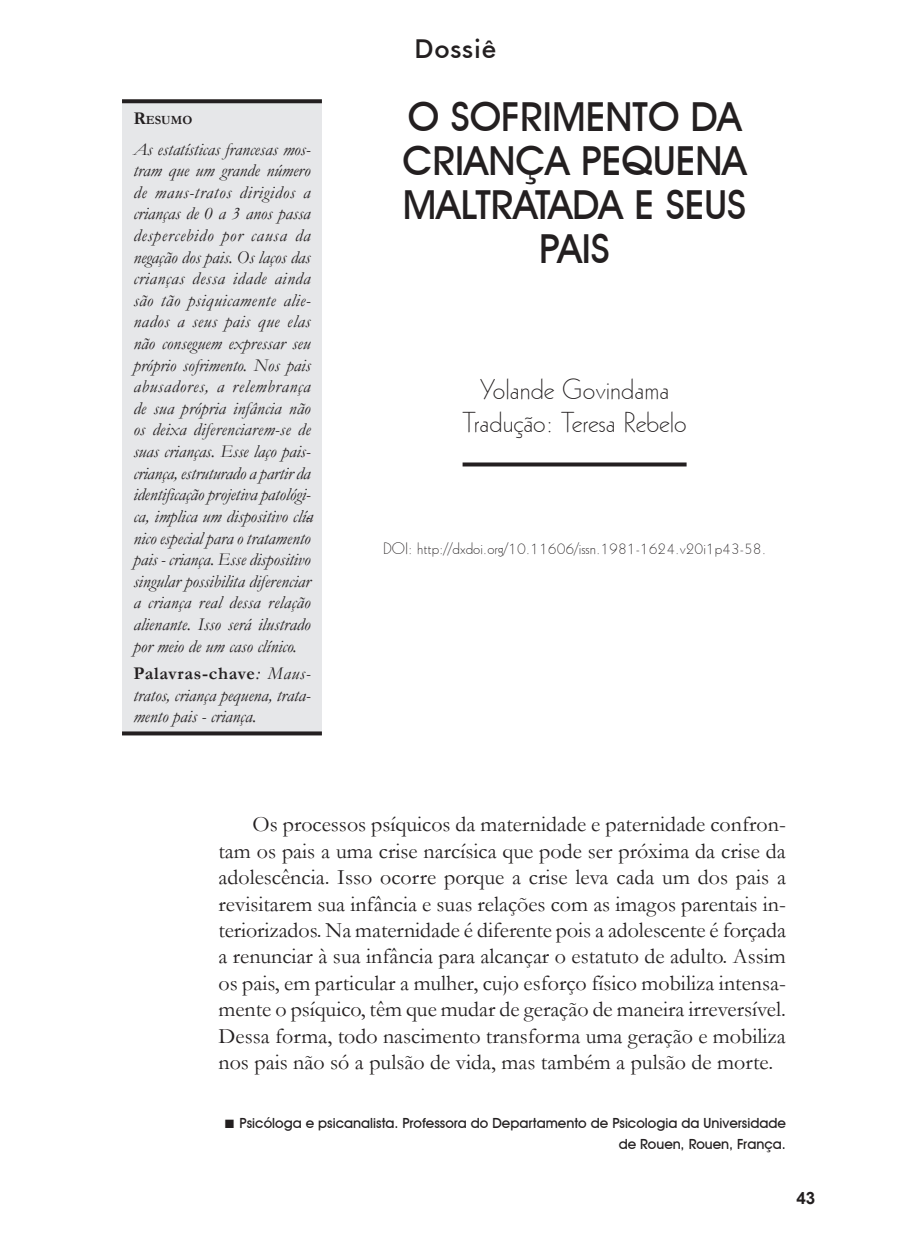
<style>
.page{position:relative;width:908px;height:1248px;background:#fff}
.page>*{position:absolute;margin:0;border:0;box-sizing:border-box;transform-origin:0 0}
.titulo{font:500 40px/44px "Avant Garde IT Cby BT";color:#231f20;text-align:center}
.autores{font:28px/33.6px "Geometric 231 BT Light C";color:#231f20;text-align:center}
.TEXTO{font:500 26px "Futura BT";letter-spacing:.03em;color:#231f20}
.TEXTO-2{font:22px/26.4px "Garamond";color:#231f20;text-align:justify}
.resumo{font:italic 18px/21.6px "Garamond";color:#231f20;text-align:justify}
.t1{font:700 17px "Arial";color:#231f20}
.doi{font:16px "Geometric 231 BT Light C";color:#231f20}
.notas{font:500 14px/21px "Avant Garde IT Cby BT";color:#231f20;text-align:right}
.tit-resumo{font:700 12.6px "Garamond";color:#231f20}
.s1{font-size:18px}
.s2{font-weight:700;font-style:normal}
.s3{font-family:"Arial";font-weight:400;font-size:18px}
</style>
<div class="page">
<div style="left:122px;top:101px;width:200px;height:632px;background:#e6e7e9"></div>
<svg style="left:122px;top:99px;width:200px;height:4px"></svg>
<svg style="left:122px;top:731px;width:200px;height:4px"></svg>
<svg style="left:462px;top:462px;width:224px;height:4px"></svg>
<p class="tit-resumo" style="left:133px;top:113px;width:61px"><span class="s1">R</span>ESUMO</p>
<p class="resumo" style="left:133px;top:138px;width:179px">As estatísticas francesas mos&shy;tram que um grande número de maus-tratos dirigidos a crianças de 0 a 3 anos passa despercebido por causa da negação dos pais. Os laços das crianças dessa idade ainda são tão psiquicamente alie&shy;nados a seus pais que elas não conseguem expressar seu próprio sofrimento. Nos pais abusadores, a relembrança de sua própria infância não os deixa diferenciarem-se de suas crianças. Esse laço pais&shy;criança, estruturado a partir da identificação projetiva patológi&shy;ca, implica um dispositivo clí&shy;nico especial para o tratamento pais - criança. Esse dispositivo singular possibilita diferenciar a criança real dessa relação alienante. Isso será ilustrado por meio de um caso clínico.</p>
<p class="resumo" style="left:133px;top:662px;width:179px"><span class="s2">Palavras-chave</span>: Maus&shy;tratos, criança pequena, trata&shy;mento pais - criança.</p>
<p class="TEXTO" style="left:414px;top:33px;width:83px">Dossiê</p>
<p class="titulo" style="left:402px;top:94px;width:345px">O SOFRIMENTO DA<br>CRIANÇA PEQUENA<br>MALTRATADA E SEUS<br>PAIS</p>
<p class="autores" style="left:462px;top:371px;width:225px">Yolande Govindama<br>Tradução: Teresa Rebelo</p>
<p class="doi" style="left:383px;top:538px;width:384px">DOI: http://dxdoi.org/10.11606/issn.1981-1624.v20i1p43-58.</p>
<p class="TEXTO-2" style="left:218px;top:810px;width:568px;text-indent:34px">Os processos psíquicos da maternidade e paternidade confron&shy;tam os pais a uma crise narcísica que pode ser próxima da crise da adolescência. Isso ocorre porque a crise leva cada um dos pais a revisitarem sua infância e suas relações com as imagos parentais in&shy;teriorizados. Na maternidade é diferente pois a adolescente é forçada a renunciar à sua infância para alcançar o estatuto de adulto. Assim os pais, em particular a mulher, cujo esforço físico mobiliza intensa&shy;mente o psíquico, têm que mudar de geração de maneira irreversível.<br>Dessa forma, todo nascimento transforma uma geração e mobiliza nos pais não só a pulsão de vida, mas também a pulsão de morte.</p>
<p class="notas" style="left:224px;top:1111px;width:563px"><span class="s3">■</span> Psicóloga e psicanalista. Professora do Departamento de Psicologia da Universidade de Rouen, Rouen, França.</p>
<p class="t1" style="left:796px;top:1186px;width:20px">43</p>
</div>
